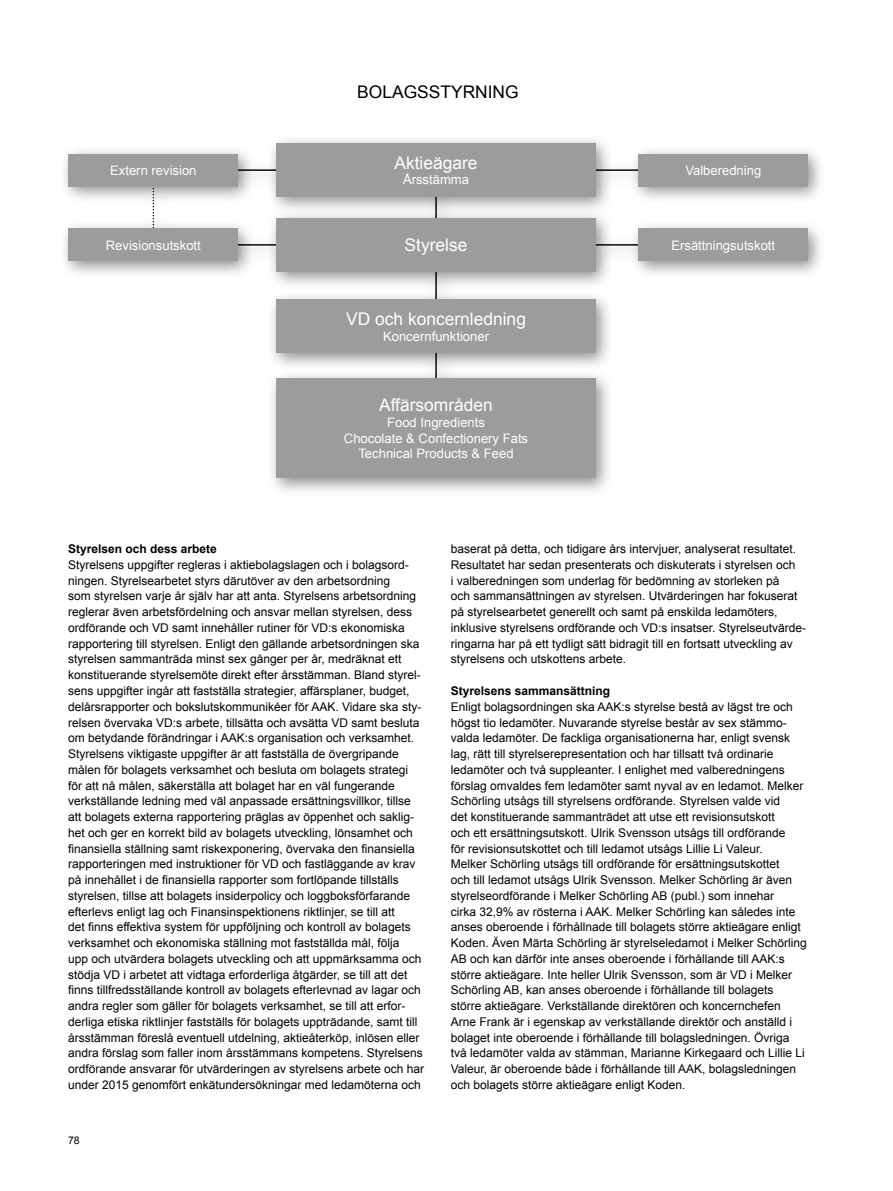
<style>
.page{position:relative;width:893px;height:1191px;background:#fff}
.page>*{position:absolute;margin:0;border:0;box-sizing:border-box;transform-origin:0 0}
.t1{font:17.4px "Arial";color:#fff}
.t2{font:17.4px "Arial";color:#000}
.t3{font:13.05px "Arial";color:#fff}
.Siffer_bröd{font:12px/15.8px "Arial";color:#000}
.Siffer_UB{font:700 12px "Arial";color:#000}
.t4{font:10.5px "Arial";color:#000}
</style>
<div class="page">
<div style="left:59px;top:133px;width:768px;height:364px;background:#000;opacity:.45"></div>
<svg style="left:153px;top:186px;width:1px;height:43px"></svg>
<hr style="left:435px;top:187px;width:2px;height:205px;background:#000">
<hr style="left:228px;top:169px;width:421px;height:2px;background:#000">
<hr style="left:228px;top:244px;width:421px;height:2px;background:#000">
<div style="left:276px;top:143px;width:320px;height:54px;background:#9b9c9c"></div>
<div style="left:276px;top:218px;width:320px;height:54px;background:#9b9c9c"></div>
<div style="left:276px;top:300px;width:320px;height:53px;background:#9b9c9c"></div>
<div style="left:276px;top:378px;width:320px;height:100px;background:#9b9c9c"></div>
<div style="left:639px;top:154px;width:169px;height:32px;background:#9b9c9c"></div>
<div style="left:639px;top:229px;width:169px;height:32px;background:#9b9c9c"></div>
<div style="left:69px;top:154px;width:169px;height:32px;background:#9b9c9c"></div>
<div style="left:69px;top:229px;width:169px;height:32px;background:#9b9c9c"></div>
<p class="t3" style="left:110px;top:162px;width:88px">Extern revision</p>
<p class="t3" style="left:106px;top:236px;width:97px">Revisionsutskott</p>
<p class="t2" style="left:357px;top:80px;width:163px">BOLAGSSTYRNING</p>
<p class="t1" style="left:394px;top:151px;width:85px">Aktieägare</p>
<p class="t3" style="left:403px;top:171px;width:67px">Årsstämma</p>
<p class="t1" style="left:405px;top:234px;width:64px">Styrelse</p>
<p class="t1" style="left:346px;top:307px;width:181px">VD och koncernledning</p>
<p class="t3" style="left:383px;top:327px;width:107px">Koncernfunktioner</p>
<p class="t1" style="left:379px;top:394px;width:115px">Affärsområden</p>
<p class="t3" style="left:387px;top:414px;width:99px">Food Ingredients</p>
<p class="t3" style="left:344px;top:429px;width:186px">Chocolate &amp; Confectionery Fats</p>
<p class="t3" style="left:358px;top:445px;width:157px">Technical Products &amp; Feed</p>
<p class="t3" style="left:685px;top:162px;width:77px">Valberedning</p>
<p class="t3" style="left:671px;top:236px;width:105px">Ersättningsutskott</p>
<p class="Siffer_UB" style="left:68px;top:541px;width:150px">Styrelsen och dess arbete</p>
<p class="Siffer_bröd" style="left:68px;top:557px;width:358px">Styrelsens uppgifter regleras i aktiebolagslagen och i bolagsord&shy;ningen. Styrelsearbetet styrs därutöver av den arbetsordning<br>som styrelsen varje år själv har att anta. Styrelsens arbetsordning reglerar även arbetsfördelning och ansvar mellan styrelsen, dess ordförande och VD samt innehåller rutiner för VD:s ekonomiska rapportering till styrelsen. Enligt den gällande arbetsordningen ska styrelsen sammanträda minst sex gånger per år, medräknat ett konstituerande styrelsemöte direkt efter årsstämman. Bland styrel&shy;sens uppgifter ingår att fastställa strategier, affärsplaner, budget, delårsrapporter och bokslutskommunikéer för AAK. Vidare ska sty&shy;relsen övervaka VD:s arbete, tillsätta och avsätta VD samt besluta om betydande förändringar i AAK:s organisation och verksamhet.<br>Styrelsens viktigaste uppgifter är att fastställa de övergripande målen för bolagets verksamhet och besluta om bolagets strategi för att nå målen, säkerställa att bolaget har en väl fungerande verkställande ledning med väl anpassade ersättningsvillkor, tillse att bolagets externa rapportering präglas av öppenhet och saklig&shy;het och ger en korrekt bild av bolagets utveckling, lönsamhet och finansiella ställning samt riskexponering, övervaka den finansiella rapporteringen med instruktioner för VD och fastläggande av krav på innehållet i de finansiella rapporter som fortlöpande tillställs styrelsen, tillse att bolagets insiderpolicy och loggboksförfarande efterlevs enligt lag och Finansinspektionens riktlinjer, se till att<br>det finns effektiva system för uppföljning och kontroll av bolagets verksamhet och ekonomiska ställning mot fastställda mål, följa<br>upp och utvärdera bolagets utveckling och att uppmärksamma och stödja VD i arbetet att vidtaga erforderliga åtgärder, se till att det finns tillfredsställande kontroll av bolagets efterlevnad av lagar och andra regler som gäller för bolagets verksamhet, se till att erfor&shy;derliga etiska riktlinjer fastställs för bolagets uppträdande, samt till årsstämman föreslå eventuell utdelning, aktieåterköp, inlösen eller andra förslag som faller inom årsstämmans kompetens. Styrelsens ordförande ansvarar för utvärderingen av styrelsens arbete och har under 2015 genomfört enkätundersökningar med ledamöterna och</p>
<p class="t4" style="left:68px;top:1133px;width:13px">78</p>
<p class="Siffer_bröd" style="left:451px;top:541px;width:357px">baserat på detta, och tidigare års intervjuer, analyserat resultatet.<br>Resultatet har sedan presenterats och diskuterats i styrelsen och<br>i valberedningen som underlag för bedömning av storleken på<br>och sammansättningen av styrelsen. Utvärderingen har fokuserat på styrelsearbetet generellt och samt på enskilda ledamöters, inklusive styrelsens ordförande och VD:s insatser. Styrelseutvärde&shy;ringarna har på ett tydligt sätt bidragit till en fortsatt utveckling av styrelsens och utskottens arbete.</p>
<p class="Siffer_UB" style="left:451px;top:683px;width:161px">Styrelsens sammansättning</p>
<p class="Siffer_bröd" style="left:451px;top:699px;width:358px">Enligt bolagsordningen ska AAK:s styrelse bestå av lägst tre och högst tio ledamöter. Nuvarande styrelse består av sex stämmo&shy;valda ledamöter. De fackliga organisationerna har, enligt svensk lag, rätt till styrelserepresentation och har tillsatt två ordinarie ledamöter och två suppleanter. I enlighet med valberedningens förslag omvaldes fem ledamöter samt nyval av en ledamot. Melker Schörling utsågs till styrelsens ordförande. Styrelsen valde vid<br>det konstituerande sammanträdet att utse ett revisionsutskott<br>och ett ersättningsutskott. Ulrik Svensson utsågs till ordförande<br>för revisionsutskottet och till ledamot utsågs Lillie Li Valeur.<br>Melker Schörling utsågs till ordförande för ersättningsutskottet<br>och till ledamot utsågs Ulrik Svensson. Melker Schörling är även styrelseordförande i Melker Schörling AB (publ.) som innehar<br>cirka 32,9% av rösterna i AAK. Melker Schörling kan således inte anses oberoende i förhållnade till bolagets större aktieägare enligt Koden. Även Märta Schörling är styrelseledamot i Melker Schörling AB och kan därför inte anses oberoende i förhållande till AAK:s större aktieägare. Inte heller Ulrik Svensson, som är VD i Melker Schörling AB, kan anses oberoende i förhållande till bolagets större aktieägare. Verkställande direktören och koncernchefen Arne Frank är i egenskap av verkställande direktör och anställd i bolaget inte oberoende i förhållande till bolagsledningen. Övriga två ledamöter valda av stämman, Marianne Kirkegaard och Lillie Li Valeur, är oberoende både i förhållande till AAK, bolagsledningen och bolagets större aktieägare enligt Koden.</p>
</div>
